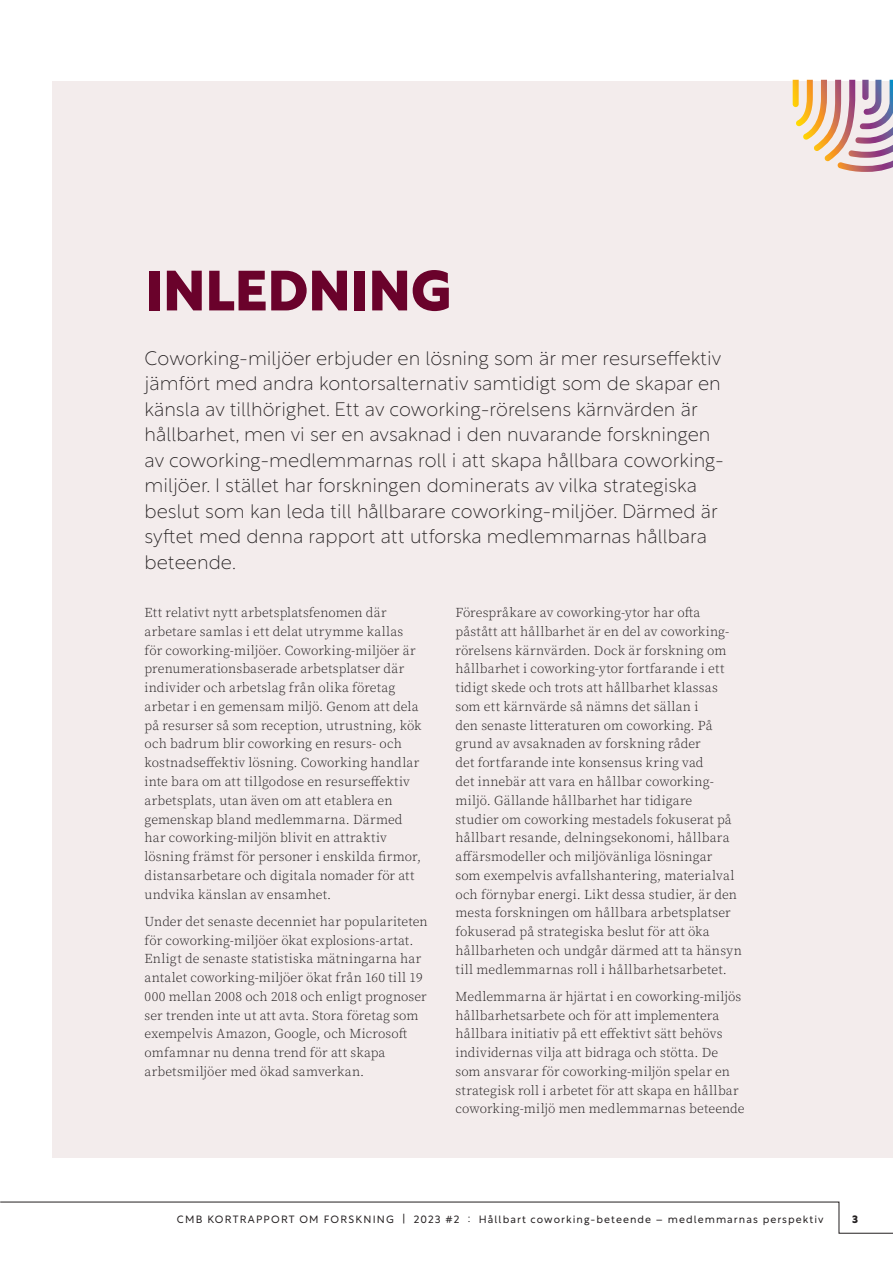
<style>
.page{position:relative;width:893px;height:1263px;background:#fff}
.page>*{position:absolute;margin:0;border:0;box-sizing:border-box;transform-origin:0 0}
.t1{font:800 55.5px "Rustica";color:#6a022b}
.Ingress{font:200 19.5px/25.5px "Rustica";color:#231f20}
.Brödtext{font:13.5px/18.8px "Source Serif Variable";letter-spacing:.01em;color:#231f20}
.t2{font:300 10.5px "Rustica";letter-spacing:.1em;color:#231f20}
.t3{font:700 10.5px "Rustica";color:#231f20}
</style>
<div class="page">
<div style="left:52px;top:81px;width:841px;height:1076px;background:#f3ecec"></div>
<svg style="left:793px;top:80px;width:100px;height:92px"></svg>
<svg style="left:0;top:1157px;width:893px;height:76px"></svg>
<h1 class="t1" style="left:145px;top:243px;width:308px">INLEDNING</h1>
<p class="Ingress" style="left:145px;top:343px;width:581px">Coworking-miljöer erbjuder en lösning som är mer resurseffektiv jämfört med andra kontorsalternativ samtidigt som de skapar en känsla av tillhörighet. Ett av coworking-rörelsens kärnvärden är hållbarhet, men vi ser en avsaknad i den nuvarande forskningen av coworking-medlemmarnas roll i att skapa hållbara coworking&shy;miljöer. I stället har forskningen dominerats av vilka strategiska beslut som kan leda till hållbarare coworking-miljöer. Därmed är syftet med denna rapport att utforska medlemmarnas hållbara beteende.</p>
<p class="Brödtext" style="left:145px;top:603px;width:279px">Ett relativt nytt arbetsplatsfenomen där arbetare samlas i ett delat utrymme kallas för coworking-miljöer. Coworking-miljöer är prenumerationsbaserade arbetsplatser där individer och arbetslag från olika företag arbetar i en gemensam miljö. Genom att dela på resurser så som reception, utrustning, kök och badrum blir coworking en resurs- och kostnadseffektiv lösning. Coworking handlar inte bara om att tillgodose en resurseffektiv arbetsplats, utan även om att etablera en gemenskap bland medlemmarna. Därmed har coworking-miljön blivit en attraktiv lösning främst för personer i enskilda firmor, distansarbetare och digitala nomader för att undvika känslan av ensamhet.</p>
<p class="Brödtext" style="left:145px;top:912px;width:285px">Under det senaste decenniet har populariteten för coworking-miljöer ökat explosions-artat.<br>Enligt de senaste statistiska mätningarna har antalet coworking-miljöer ökat från 160 till 19<br>000 mellan 2008 och 2018 och enligt prognoser ser trenden inte ut att avta. Stora företag som exempelvis Amazon, Google, och Microsoft omfamnar nu denna trend för att skapa arbetsmiljöer med ökad samverkan.</p>
<p class="Brödtext" style="left:455px;top:603px;width:288px">Förespråkare av coworking-ytor har ofta påstått att hållbarhet är en del av coworking&shy;rörelsens kärnvärden. Dock är forskning om hållbarhet i coworking-ytor fortfarande i ett tidigt skede och trots att hållbarhet klassas som ett kärnvärde så nämns det sällan i<br>den senaste litteraturen om coworking. På grund av avsaknaden av forskning råder<br>det fortfarande inte konsensus kring vad<br>det innebär att vara en hållbar coworking&shy;miljö. Gällande hållbarhet har tidigare<br>studier om coworking mestadels fokuserat på hållbart resande, delningsekonomi, hållbara affärsmodeller och miljövänliga lösningar<br>som exempelvis avfallshantering, materialval och förnybar energi. Likt dessa studier, är den mesta forskningen om hållbara arbetsplatser fokuserad på strategiska beslut för att öka hållbarheten och undgår därmed att ta hänsyn till medlemmarnas roll i hållbarhetsarbetet.</p>
<p class="Brödtext" style="left:455px;top:987px;width:291px">Medlemmarna är hjärtat i en coworking-miljös hållbarhetsarbete och för att implementera hållbara initiativ på ett effektivt sätt behövs individernas vilja att bidraga och stötta. De som ansvarar för coworking-miljön spelar en strategisk roll i arbetet för att skapa en hållbar coworking-miljö men medlemmarnas beteende</p>
<p class="t2" style="left:177px;top:1210px;width:648px">CMB KORTRAPPORT OM FORSKNING | 2023 #2 : Hållbart coworking-beteende – medlemmarnas perspektiv</p>
<p class="t3" style="left:852px;top:1210px;width:8px">3</p>
</div>
